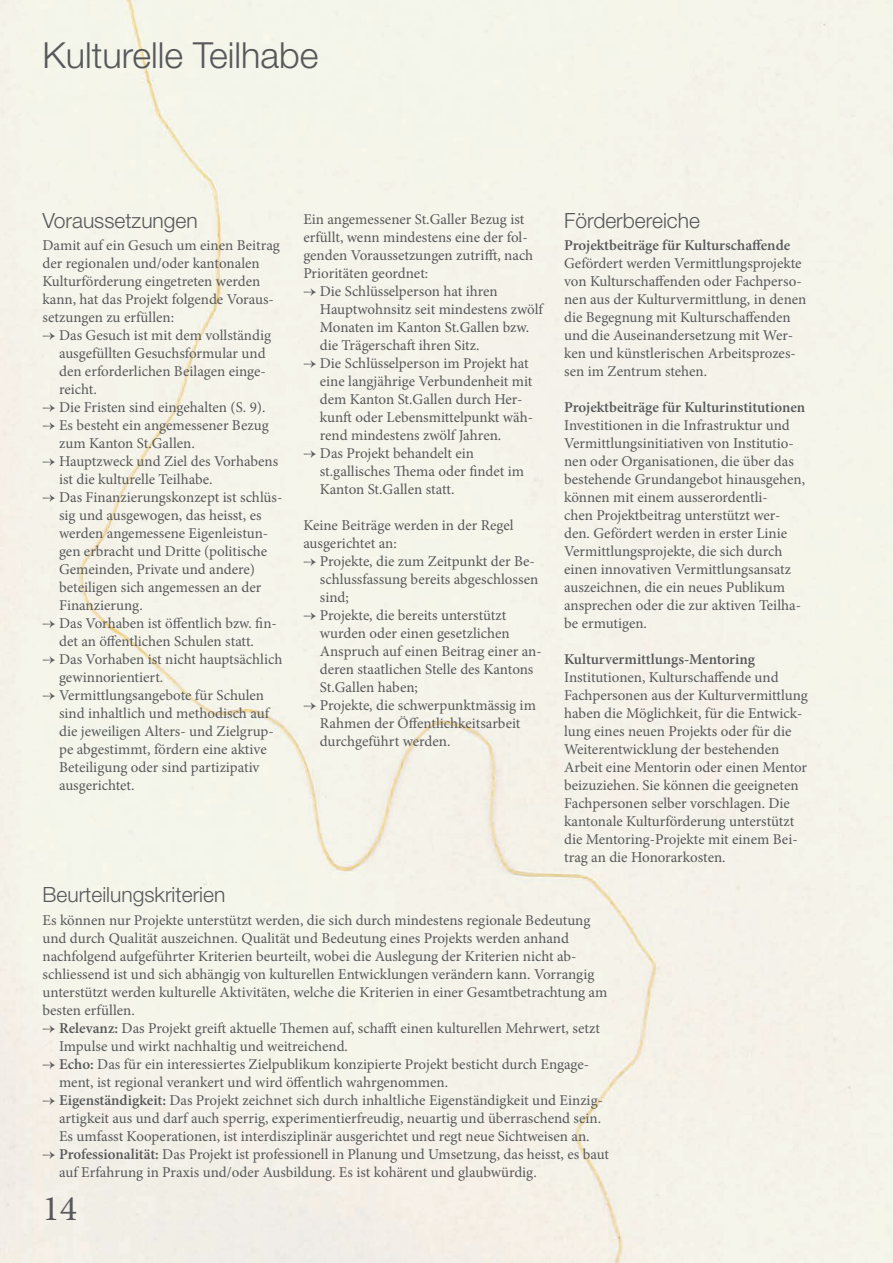
<style>
.page{position:relative;width:893px;height:1263px;background:#f4f3e9}
.page>*{position:absolute;margin:0;border:0;box-sizing:border-box;transform-origin:0 0}
.t1{font:300 36px "Helvetica Neue LT Std";color:#57585a}
.t2{font:36px "Minion Pro";color:#57585a}
.t3{font:300 21px "Helvetica Neue LT Std";color:#57585a}
.t4{font:15px/18px "Minion Pro";color:#57585a}
.t5{font:600 15px "Minion Pro";letter-spacing:-.005em;color:#57585a}
.s1{font-weight:600}
</style>
<div class="page">
<h1 class="t1" style="left:43px;top:33px;width:278px">Kulturelle Teilhabe</h1>
<h2 class="t3" style="left:43px;top:207px;width:157px">Voraussetzungen</h2>
<p class="t4" style="left:43px;top:236px;width:239px">Damit auf ein Gesuch um einen Beitrag der regionalen und/oder kantonalen Kulturförderung eingetreten werden kann, hat das Projekt folgende Voraus&shy;setzungen zu erfüllen:</p>
<p class="t4" style="left:59px;top:326px;width:213px;text-indent:-17px">→ Das Gesuch ist mit dem vollständig ausgefüllten Gesuchsformular und den erforderlichen Beilagen einge&shy;reicht.</p>
<p class="t4" style="left:43px;top:398px;width:224px">→ Die Fristen sind eingehalten (S. 9).</p>
<p class="t4" style="left:59px;top:416px;width:211px;text-indent:-17px">→ Es besteht ein angemessener Bezug zum Kanton St.Gallen.</p>
<p class="t4" style="left:59px;top:452px;width:221px;text-indent:-17px">→ Hauptzweck und Ziel des Vorhabens ist die kulturelle Teilhabe.</p>
<p class="t4" style="left:59px;top:488px;width:225px;text-indent:-17px">→ Das Finanzierungskonzept ist schlüs&shy;sig und ausgewogen, das heisst, es werden angemessene Eigenleistun&shy;gen erbracht und Dritte (politische<br>Gemeinden, Private und andere) beteiligen sich angemessen an der<br>Finanzierung.</p>
<p class="t4" style="left:43px;top:614px;width:236px;text-align:center">→ Das Vorhaben ist öffentlich bzw. fin&shy;det an öffentlichen Schulen statt.</p>
<p class="t4" style="left:59px;top:650px;width:225px;text-indent:-17px">→ Das Vorhaben ist nicht hauptsächlich gewinnorientiert.</p>
<p class="t4" style="left:59px;top:686px;width:216px;text-indent:-17px">→ Vermittlungsangebote für Schulen sind inhaltlich und methodisch auf die jeweiligen Alters- und Zielgrup&shy;pe abgestimmt, fördern eine aktive<br>Beteiligung oder sind partizipativ ausgerichtet.</p>
<p class="t4" style="left:303px;top:210px;width:231px">Ein angemessener St.Galler Bezug ist erfüllt, wenn mindestens eine der fol&shy;genden Voraussetzungen zutrifft, nach Prioritäten geordnet:</p>
<p class="t4" style="left:320px;top:282px;width:225px;text-indent:-17px">→ Die Schlüsselperson hat ihren Hauptwohnsitz seit mindestens zwölf Monaten im Kanton St.Gallen bzw. die Trägerschaft ihren Sitz.</p>
<p class="t4" style="left:320px;top:354px;width:215px;text-indent:-17px">→ Die Schlüsselperson im Projekt hat eine langjährige Verbundenheit mit dem Kanton St.Gallen durch Her&shy;kunft oder Lebensmittelpunkt wäh&shy;rend mindestens zwölf Jahren.</p>
<p class="t4" style="left:320px;top:444px;width:206px;text-indent:-17px">→ Das Projekt behandelt ein st.gallisches Thema oder findet im<br>Kanton St.Gallen statt.</p>
<p class="t4" style="left:303px;top:516px;width:212px">Keine Beiträge werden in der Regel ausgerichtet an:</p>
<p class="t4" style="left:320px;top:552px;width:220px;text-indent:-17px">→ Projekte, die zum Zeitpunkt der Be&shy;schlussfassung bereits abgeschlossen sind;</p>
<p class="t4" style="left:320px;top:606px;width:223px;text-indent:-17px">→ Projekte, die bereits unterstützt wurden oder einen gesetzlichen<br>Anspruch auf einen Beitrag einer an&shy;deren staatlichen Stelle des Kantons<br>St.Gallen haben;</p>
<p class="t4" style="left:320px;top:696px;width:218px;text-indent:-17px">→ Projekte, die schwerpunktmässig im<br>Rahmen der Öffentlichkeitsarbeit durchgeführt werden.</p>
<h2 class="t3" style="left:564px;top:207px;width:137px">Förderbereiche</h2>
<p class="t5" style="left:564px;top:235px;width:228px">Projektbeiträge für Kulturschaffende</p>
<p class="t4" style="left:564px;top:254px;width:244px">Gefördert werden Vermittlungsprojekte von Kulturschaffenden oder Fachperso&shy;nen aus der Kulturvermittlung, in denen die Begegnung mit Kulturschaffenden und die Auseinandersetzung mit Wer&shy;ken und künstlerischen Arbeitsprozes&shy;sen im Zentrum stehen.</p>
<p class="t5" style="left:564px;top:397px;width:243px">Projektbeiträge für Kulturinstitutionen</p>
<p class="t4" style="left:564px;top:416px;width:242px">Investitionen in die Infrastruktur und Vermittlungsinitiativen von Institutio&shy;nen oder Organisationen, die über das bestehende Grundangebot hinausgehen, können mit einem ausserordentli-<br>chen Projektbeitrag unterstützt wer&shy;den. Gefördert werden in erster Linie Vermittlungsprojekte, die sich durch einen innovativen Vermittlungsansatz auszeichnen, die ein neues Publikum ansprechen oder die zur aktiven Teilha&shy;be ermutigen.</p>
<p class="t5" style="left:564px;top:649px;width:192px">Kulturvermittlungs-Mentoring</p>
<p class="t4" style="left:564px;top:668px;width:245px">Institutionen, Kulturschaffende und Fachpersonen aus der Kulturvermittlung haben die Möglichkeit, für die Entwick&shy;lung eines neuen Projekts oder für die Weiterentwicklung der bestehenden Arbeit eine Mentorin oder einen Mentor beizuziehen. Sie können die geeigneten Fachpersonen selber vorschlagen. Die kantonale Kulturförderung unterstützt die Mentoring-Projekte mit einem Bei&shy;trag an die Honorarkosten.</p>
<h2 class="t3" style="left:43px;top:882px;width:184px">Beurteilungskriterien</h2>
<p class="t4" style="left:43px;top:911px;width:566px">Es können nur Projekte unterstützt werden, die sich durch mindestens regionale Bedeutung und durch Qualität auszeichnen. Qualität und Bedeutung eines Projekts werden anhand nachfolgend aufgeführter Kriterien beurteilt, wobei die Auslegung der Kriterien nicht ab&shy;schliessend ist und sich abhängig von kulturellen Entwicklungen verändern kann. Vorrangig unterstützt werden kulturelle Aktivitäten, welche die Kriterien in einer Gesamtbetrachtung am besten erfüllen.</p>
<p class="t4" style="left:59px;top:1019px;width:542px;text-indent:-17px">→ <span class="s1">Relevanz:</span> Das Projekt greift aktuelle Themen auf, schafft einen kulturellen Mehrwert, setzt<br>Impulse und wirkt nachhaltig und weitreichend.</p>
<p class="t4" style="left:59px;top:1055px;width:532px;text-indent:-17px">→ <span class="s1">Echo:</span> Das für ein interessiertes Zielpublikum konzipierte Projekt besticht durch Engage&shy;ment, ist regional verankert und wird öffentlich wahrgenommen.</p>
<p class="t4" style="left:59px;top:1091px;width:545px;text-indent:-17px">→ <span class="s1">Eigenständigkeit:</span> Das Projekt zeichnet sich durch inhaltliche Eigenständigkeit und Einzig&shy;artigkeit aus und darf auch sperrig, experimentierfreudig, neuartig und überraschend sein.<br>Es umfasst Kooperationen, ist interdisziplinär ausgerichtet und regt neue Sichtweisen an.</p>
<p class="t4" style="left:59px;top:1145px;width:551px;text-indent:-17px">→ <span class="s1">Professionalität:</span> Das Projekt ist professionell in Planung und Umsetzung, das heisst, es baut auf Erfahrung in Praxis und/oder Ausbildung. Es ist kohärent und glaubwürdig.</p>
<h1 class="t2" style="left:43px;top:1185px;width:36px">14</h1>
</div>
